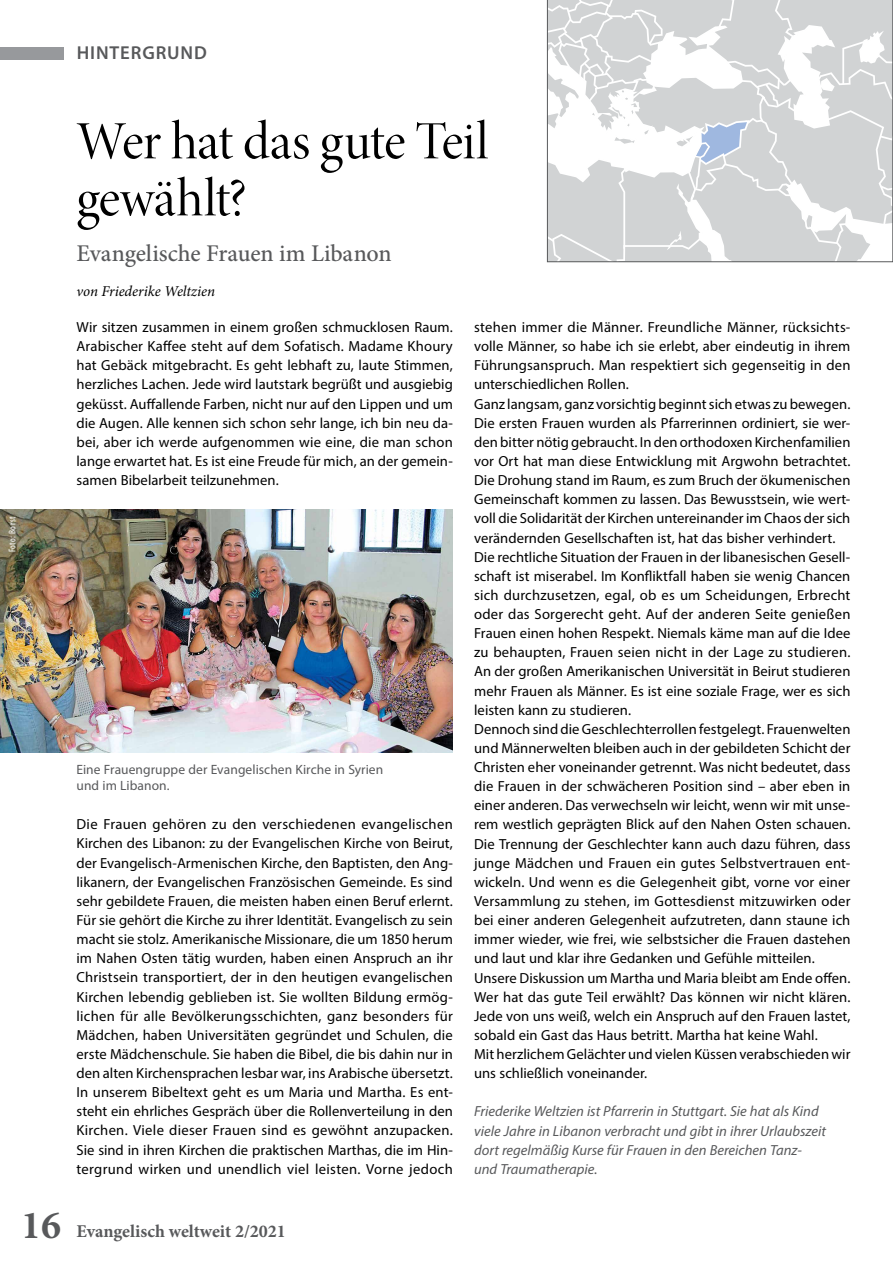
<style>
.page{position:relative;width:893px;height:1263px;background:#fff}
.page>*{position:absolute;margin:0;border:0;box-sizing:border-box;transform-origin:0 0}
.t1{font:54px/57px "Minion Pro Disp";letter-spacing:-.015em;color:#000}
.t2{font:500 24px "Minion Pro";letter-spacing:-.005em;color:#58595b}
.t3{font:600 18.75px "Myriad Pro";letter-spacing:.045em;color:#58595b}
.t4{font:700 18px "Minion Pro";letter-spacing:-.005em;color:#58595b}
.t5{font:italic 15px "Minion Pro";letter-spacing:-.005em;color:#000}
.t6{font:14.7px/19.2px "Myriad Pro";letter-spacing:.005em;color:#000;text-align:justify}
.t7{font:italic 14.7px/19.2px "Myriad Pro";color:#58595b}
.t8{font:13.5px/16.5px "Myriad Pro";letter-spacing:.005em;color:#58595b}
.t9{font:condensed 9.75px "Myriad Pro";letter-spacing:.04em;color:#fff}
.s1{font-size:39.75px}
</style>
<div class="page">
<div style="left:0;top:47px;width:64px;height:13px;background:#97999c"></div>
<svg style="left:547px;top:0;width:346px;height:262px"></svg>
<img style="left:0;top:509px;width:453px;height:244px">
<p class="t3" style="left:77px;top:41px;width:132px">HINTERGRUND</p>
<p class="t9" style="left:6px;top:552px;width:37px;rotate:-90deg">Foto: Borst</p>
<h1 class="t1" style="left:77px;top:114px;width:414px">Wer hat das gute Teil gewählt?</h1>
<h2 class="t2" style="left:77px;top:237px;width:317px">Evangelische Frauen im Libanon</h2>
<p class="t5" style="left:77px;top:281px;width:140px">von Friederike Weltzien</p>
<p class="t6" style="left:77px;top:317px;width:378px">Wir sitzen zusammen in einem großen schmucklosen Raum.<br>Arabischer Kaffee steht auf dem Sofatisch. Madame Khoury hat Gebäck mitgebracht. Es geht lebhaft zu, laute Stimmen, herzliches Lachen. Jede wird lautstark begrüßt und ausgiebig geküsst. Auffallende Farben, nicht nur auf den Lippen und um die Augen. Alle kennen sich schon sehr lange, ich bin neu da&shy;bei, aber ich werde aufgenommen wie eine, die man schon lange erwartet hat. Es ist eine Freude für mich, an der gemein&shy;samen Bibelarbeit teilzunehmen.</p>
<p class="t6" style="left:474px;top:317px;width:378px;text-align:left">stehen immer die Männer. Freundliche Männer, rücksichts&shy;volle Männer, so habe ich sie erlebt, aber eindeutig in ihrem Führungsanspruch. Man respektiert sich gegenseitig in den unterschiedlichen Rollen.<br>Ganz langsam, ganz vorsichtig beginnt sich etwas zu bewegen.<br>Die ersten Frauen wurden als Pfarrerinnen ordiniert, sie wer&shy;den bitter nötig gebraucht. In den orthodoxen Kirchenfamilien vor Ort hat man diese Entwicklung mit Argwohn betrachtet.<br>Die Drohung stand im Raum, es zum Bruch der ökumenischen Gemeinschaft kommen zu lassen. Das Bewusstsein, wie wert&shy;voll die Solidarität der Kirchen untereinander im Chaos der sich verändernden Gesellschaften ist, hat das bisher verhindert.<br>Die rechtliche Situation der Frauen in der libanesischen Gesell&shy;schaft ist miserabel. Im Konfliktfall haben sie wenig Chancen sich durchzusetzen, egal, ob es um Scheidungen, Erbrecht oder das Sorgerecht geht. Auf der anderen Seite genießen Frauen einen hohen Respekt. Niemals käme man auf die Idee zu behaupten, Frauen seien nicht in der Lage zu studieren.<br>An der großen Amerikanischen Universität in Beirut studieren mehr Frauen als Männer. Es ist eine soziale Frage, wer es sich leisten kann zu studieren.<br>Dennoch sind die Geschlechterrollen festgelegt. Frauenwelten und Männerwelten bleiben auch in der gebildeten Schicht der Christen eher voneinander getrennt. Was nicht bedeutet, dass die Frauen in der schwächeren Position sind – aber eben in einer anderen. Das verwechseln wir leicht, wenn wir mit unse&shy;rem westlich geprägten Blick auf den Nahen Osten schauen.<br>Die Trennung der Geschlechter kann auch dazu führen, dass junge Mädchen und Frauen ein gutes Selbstvertrauen ent&shy;wickeln. Und wenn es die Gelegenheit gibt, vorne vor einer Versammlung zu stehen, im Gottesdienst mitzuwirken oder bei einer anderen Gelegenheit aufzutreten, dann staune ich immer wieder, wie frei, wie selbstsicher die Frauen dastehen und laut und klar ihre Gedanken und Gefühle mitteilen.<br>Unsere Diskussion um Martha und Maria bleibt am Ende offen.<br>Wer hat das gute Teil erwählt? Das können wir nicht klären.<br>Jede von uns weiß, welch ein Anspruch auf den Frauen lastet, sobald ein Gast das Haus betritt. Martha hat keine Wahl.<br>Mit herzlichem Gelächter und vielen Küssen verabschieden wir uns schließlich voneinander.</p>
<p class="t7" style="left:474px;top:1102px;width:353px">Friederike Weltzien ist Pfarrerin in Stuttgart. Sie hat als Kind viele Jahre in Libanon verbracht und gibt in ihrer Urlaubszeit dort regelmäßig Kurse für Frauen in den Bereichen Tanz&shy;und Traumatherapie.</p>
<p class="t8" style="left:77px;top:760px;width:308px">Eine Frauengruppe der Evangelischen Kirche in Syrien und im Libanon.</p>
<p class="t6" style="left:77px;top:814px;width:378px">Die Frauen gehören zu den verschiedenen evangelischen Kirchen des Libanon: zu der Evangelischen Kirche von Beirut, der Evangelisch-Armenischen Kirche, den Baptisten, den Ang&shy;likanern, der Evangelischen Französischen Gemeinde. Es sind sehr gebildete Frauen, die meisten haben einen Beruf erlernt.<br>Für sie gehört die Kirche zu ihrer Identität. Evangelisch zu sein macht sie stolz. Amerikanische Missionare, die um 1850 herum im Nahen Osten tätig wurden, haben einen Anspruch an ihr Christsein transportiert, der in den heutigen evangelischen Kirchen lebendig geblieben ist. Sie wollten Bildung ermög&shy;lichen für alle Bevölkerungsschichten, ganz besonders für Mädchen, haben Universitäten gegründet und Schulen, die erste Mädchenschule. Sie haben die Bibel, die bis dahin nur in den alten Kirchensprachen lesbar war, ins Arabische übersetzt.<br>In unserem Bibeltext geht es um Maria und Martha. Es ent&shy;steht ein ehrliches Gespräch über die Rollenverteilung in den Kirchen. Viele dieser Frauen sind es gewöhnt anzupacken.<br>Sie sind in ihren Kirchen die praktischen Marthas, die im Hin&shy;tergrund wirken und unendlich viel leisten. Vorne jedoch</p>
<p class="t4" style="left:21px;top:1219px;width:266px"><span class="s1">16</span> Evangelisch weltweit 2/2021</p>
</div>
